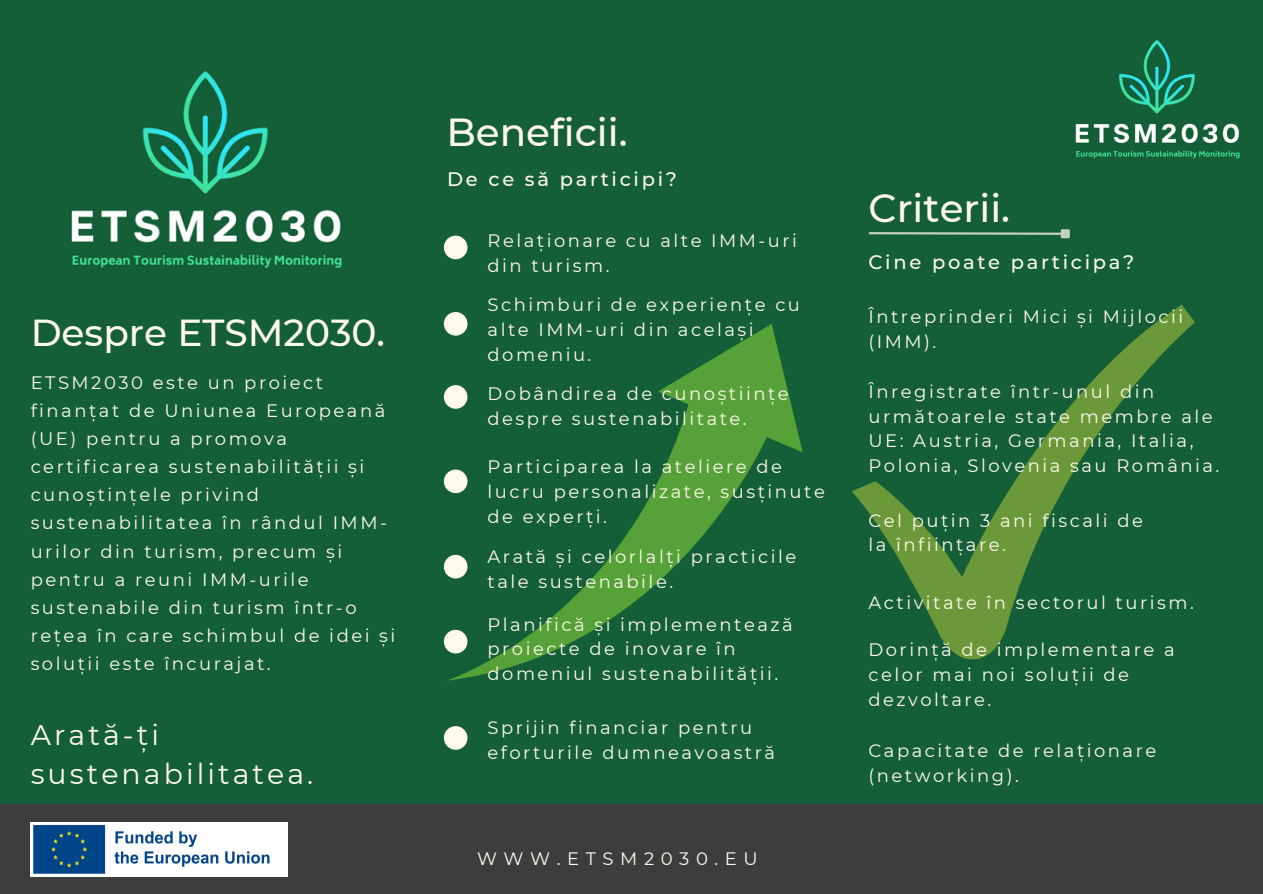
<style>
.page{position:relative;width:1263px;height:894px;background:#fff}
.page>*{position:absolute;margin:0;border:0;box-sizing:border-box;transform-origin:0 0}
.t1{font:500 39px "Montserrat";color:#fff9ed}
.t2{font:500 37.5px "Montserrat";color:#fff9ed}
.t3{font:28.35px/39px "Montserrat";letter-spacing:.11em;color:#fff9ed}
.t4{font:500 19.5px "Montserrat";letter-spacing:.14em;color:#fff9ed}
.t5{font:18px/24.8px "Montserrat";letter-spacing:.14em;color:#fff9ed}
.t6{font:18px "Montserrat";letter-spacing:.365em;color:#fff9ed}
</style>
<div class="page">
<div style="left:0;top:0;width:1263px;height:893px;background:#145f37"></div>
<div style="left:0;top:803px;width:1263px;height:90px;background:#3d3d3d"></div>
<svg style="left:868px;top:231px;width:193px;height:5px"></svg>
<div style="left:1062px;top:230px;width:7px;height:7px;background:#c3d1be"></div>
<svg style="left:852px;top:304px;width:343px;height:355px"></svg>
<img style="left:1075px;top:40px;width:165px;height:119px">
<svg style="left:663px;top:324px;width:140px;height:128px"></svg>
<svg style="left:449px;top:389px;width:320px;height:291px"></svg>
<img style="left:71px;top:71px;width:271px;height:197px">
<svg style="left:444px;top:235px;width:23px;height:24px"></svg>
<svg style="left:444px;top:312px;width:23px;height:23px"></svg>
<svg style="left:444px;top:385px;width:23px;height:23px"></svg>
<svg style="left:444px;top:469px;width:23px;height:24px"></svg>
<svg style="left:444px;top:554px;width:23px;height:24px"></svg>
<svg style="left:444px;top:629px;width:23px;height:24px"></svg>
<svg style="left:444px;top:726px;width:23px;height:23px"></svg>
<img style="left:31px;top:822px;width:256px;height:54px">
<p class="t2" style="left:31px;top:309px;width:356px">Despre ETSM2030.</p>
<p class="t5" style="left:31px;top:368px;width:366px;line-height:28px">ETSM2030 este un proiect finanțat de Uniunea Europeană (UE) pentru a promova certificarea sustenabilității și cunoștințele privind sustenabilitatea în rândul IMM&shy;urilor din turism, precum și pentru a reuni IMM-urile sustenabile din turism într-o rețea în care schimbul de idei și soluții este încurajat.</p>
<p class="t3" style="left:31px;top:714px;width:284px">Arată-ți sustenabilitatea.</p>
<p class="t1" style="left:446px;top:108px;width:183px">Beneficii.</p>
<p class="t4" style="left:447px;top:167px;width:231px">De ce să participi?</p>
<p class="t5" style="left:488px;top:228px;width:311px">Relaționare cu alte IMM-uri din turism.</p>
<p class="t5" style="left:488px;top:292px;width:314px">Schimburi de experiențe cu alte IMM-uri din același domeniu.</p>
<p class="t5" style="left:488px;top:381px;width:303px">Dobândirea de cunoștiințe despre sustenabilitate.</p>
<p class="t5" style="left:488px;top:454px;width:339px">Participarea la ateliere de lucru personalizate, susținute de experți.</p>
<p class="t5" style="left:488px;top:543px;width:310px">Arată și celorlalți practicile tale sustenabile.</p>
<p class="t5" style="left:488px;top:611px;width:307px">Planifică și implementează proiecte de inovare în domeniul sustenabilității.</p>
<p class="t5" style="left:488px;top:714px;width:289px">Sprijin financiar pentru eforturile dumneavoastră</p>
<p class="t6" style="left:477px;top:846px;width:282px">WWW.ETSM2030.EU</p>
<p class="t1" style="left:868px;top:185px;width:143px">Criterii.</p>
<p class="t4" style="left:868px;top:250px;width:267px">Cine poate participa?</p>
<p class="t5" style="left:868px;top:304px;width:316px">Întreprinderi Mici și Mijlocii (IMM).</p>
<p class="t5" style="left:868px;top:379px;width:352px">Înregistrate într-unul din următoarele state membre ale<br>UE: Austria, Germania, Italia,<br>Polonia, Slovenia sau România.</p>
<p class="t5" style="left:868px;top:507px;width:276px">Cel puțin 3 ani fiscali de la înființare.</p>
<p class="t5" style="left:868px;top:589px;width:327px">Activitate în sectorul turism.</p>
<p class="t5" style="left:868px;top:637px;width:308px">Dorință de implementare a celor mai noi soluții de dezvoltare.</p>
<p class="t5" style="left:868px;top:738px;width:289px">Capacitate de relaționare (networking).</p>
</div>
